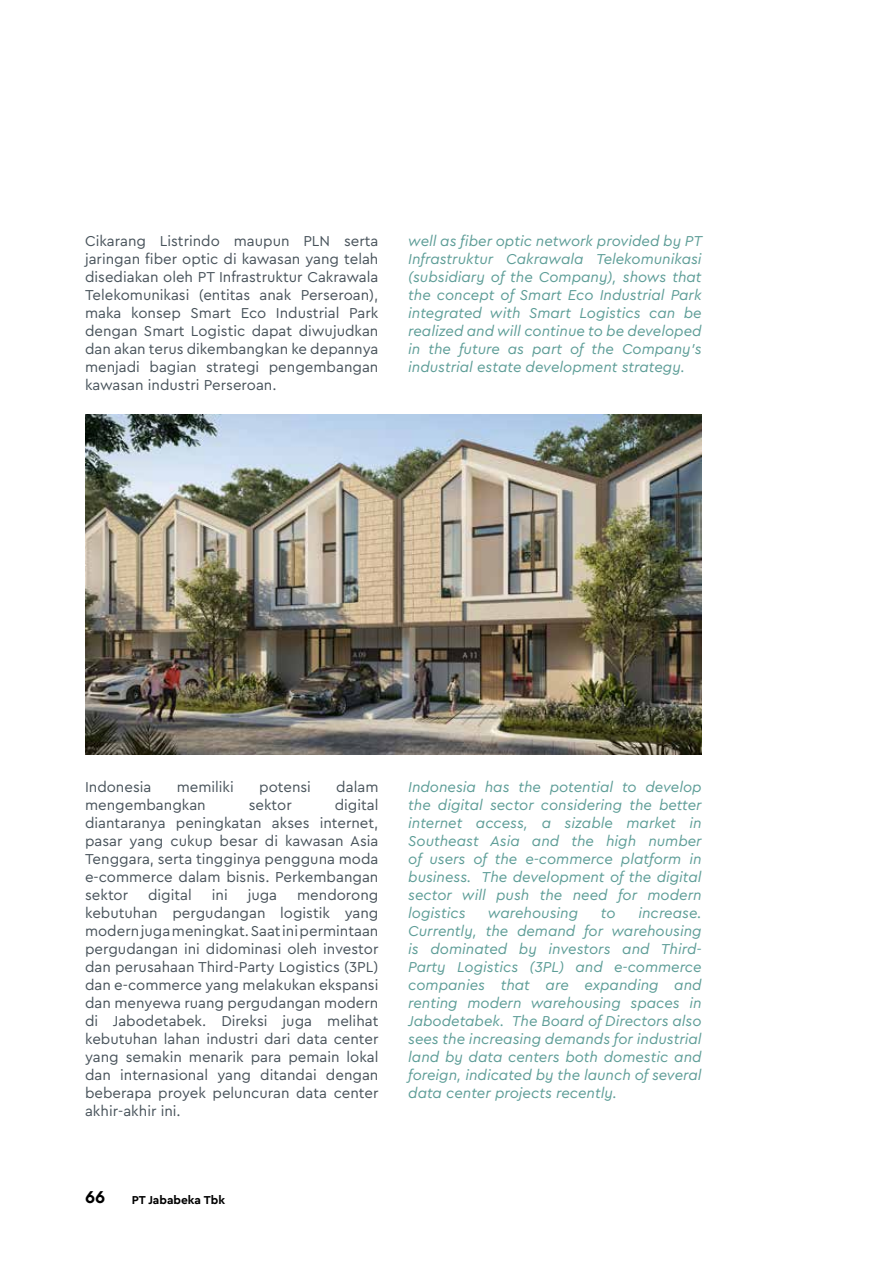
<style>
.page{position:relative;width:893px;height:1263px;background:#fff}
.page>*{position:absolute;margin:0;border:0;box-sizing:border-box;transform-origin:0 0}
.t1{font:700 18px "Cera Pro";color:#000}
.t2{font:15px/18px "Cera Pro";color:#48535b;text-align:justify}
.t3{font:italic 15px/18px "Cera Pro";color:#5d9d97;text-align:justify}
.t4{font:700 12px "Cera Pro";color:#000}
</style>
<div class="page">
<img style="left:85px;top:414px;width:617px;height:340px">
<p class="t2" style="left:85px;top:231px;width:295px">Cikarang Listrindo maupun PLN serta jaringan fiber optic di kawasan yang telah disediakan oleh PT Infrastruktur Cakrawala Telekomunikasi (entitas anak Perseroan), maka konsep Smart Eco Industrial Park dengan Smart Logistic dapat diwujudkan dan akan terus dikembangkan ke depannya menjadi bagian strategi pengembangan kawasan industri Perseroan.</p>
<p class="t3" style="left:408px;top:231px;width:296px">well as fiber optic network provided by PT Infrastruktur Cakrawala Telekomunikasi (subsidiary of the Company), shows that the concept of Smart Eco Industrial Park integrated with Smart Logistics can be realized and will continue to be developed in the future as part of the Company's industrial estate development strategy.</p>
<p class="t2" style="left:85px;top:777px;width:68px">Indonesia</p>
<p class="t2" style="left:177px;top:777px;width:59px">memiliki</p>
<p class="t2" style="left:259px;top:777px;width:53px">potensi</p>
<p class="t2" style="left:336px;top:777px;width:44px">dalam</p>
<p class="t2" style="left:85px;top:795px;width:122px">mengembangkan</p>
<p class="t2" style="left:249px;top:795px;width:45px">sektor</p>
<p class="t2" style="left:85px;top:795px;width:295px;text-indent:250px">digital diantaranya peningkatan akses internet, pasar yang cukup besar di kawasan Asia Tenggara, serta tingginya pengguna moda e-commerce dalam bisnis. Perkembangan sektor</p>
<p class="t2" style="left:85px;top:885px;width:295px;text-indent:212px">mendorong kebutuhan pergudangan logistik yang modern juga meningkat. Saat ini permintaan pergudangan ini didominasi oleh investor dan perusahaan Third-Party Logistics (3PL) dan e-commerce yang melakukan ekspansi dan menyewa ruang pergudangan modern di Jabodetabek. Direksi juga melihat kebutuhan lahan industri dari data center yang semakin menarik para pemain lokal dan internasional yang ditandai dengan beberapa proyek peluncuran data center akhir-akhir ini.</p>
<p class="t2" style="left:148px;top:885px;width:45px">digital</p>
<p class="t2" style="left:212px;top:885px;width:17px">ini</p>
<p class="t2" style="left:248px;top:885px;width:31px">juga</p>
<p class="t3" style="left:408px;top:777px;width:295px">Indonesia has the potential to develop the digital sector considering the better internet access, a sizable market in Southeast Asia and the high number of users of the e-commerce platform in business. The development of the digital sector will push the need for modern logistics</p>
<p class="t3" style="left:488px;top:903px;width:92px">warehousing</p>
<p class="t3" style="left:601px;top:903px;width:16px">to</p>
<p class="t3" style="left:408px;top:903px;width:295px;text-indent:230px">increase.<br>Currently, the demand for warehousing is dominated by investors and Third-Party Logistics (3PL) and e-commerce companies that are expanding and renting modern warehousing spaces in Jabodetabek. The Board of Directors also sees the increasing demands for industrial land by data centers both domestic and foreign, indicated by the launch of several data center projects recently.</p>
<p class="t1" style="left:85px;top:1185px;width:22px">66</p>
<p class="t4" style="left:132px;top:1192px;width:95px">PT Jababeka Tbk</p>
</div>
